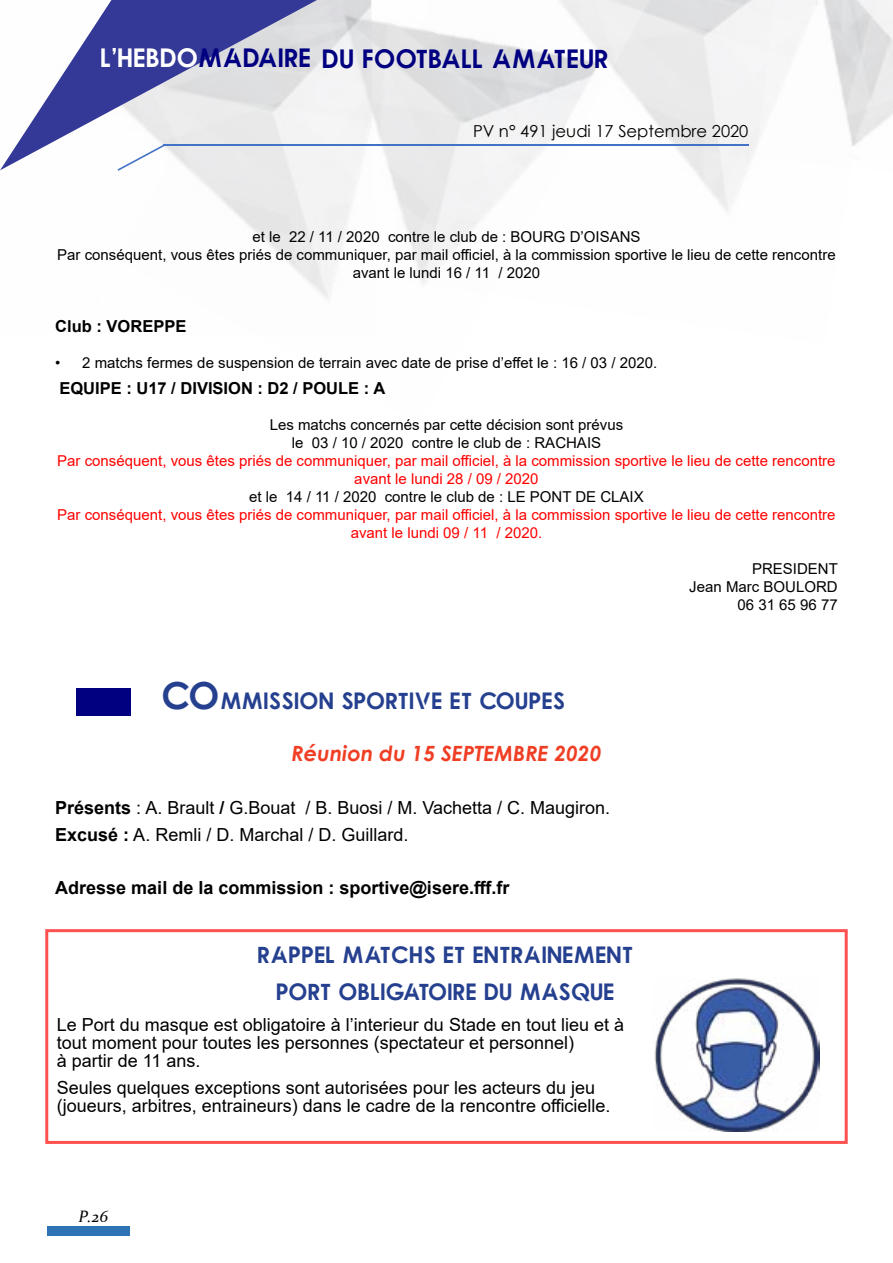
<style>
.page{position:relative;width:893px;height:1263px;background:#fff}
.page>*{position:absolute;margin:0;border:0;box-sizing:border-box;transform-origin:0 0}
.t1{font:700 27px "Qualy";color:#000080}
.t2{font:700 24px/37.2px "Qualy";color:#25408f;text-align:center}
.t3{font:italic 700 21px "Century Gothic";color:#f03e24}
.t4{font:18px/18px "Arial";color:#000}
.t5{font:700 18px "Arial";color:#000}
.t6{font:700 16.5px "Arial";color:#000}
.t7{font:16.5px "Century Gothic";color:#000}
.t8{font:italic 16.5px "Constantia";color:#000}
.t9{font:15px/18px "Arial";color:#000;text-align:center}
.t10{font:15px/18px "Arial";color:#f00;text-align:center}
.s1{color:#fff}
.s2{font-family:"Adobe Fan Heiti Std";font-size:54px;color:#000080}
.s3{font-size:39px}
.s4{font-weight:700}
</style>
<div class="page">
<img style="left:699px;top:0;width:58px;height:211px">
<img style="left:389px;top:0;width:310px;height:284px">
<svg style="left:0;top:170px;width:357px;height:129px"></svg>
<svg style="left:0;top:0;width:571px;height:170px"></svg>
<hr style="left:163px;top:145px;width:585px;height:1px;background:#4472c4">
<svg style="left:118px;top:145px;width:46px;height:26px"></svg>
<div style="left:47px;top:1226px;width:83px;height:10px;background:#2e74b5"></div>
<img style="left:757px;top:0;width:136px;height:146px">
<img style="left:654px;top:978px;width:165px;height:153px">
<div style="left:45px;top:929px;width:803px;height:215px;border:3px solid #ff5050"></div>
<h1 class="t1" style="left:102px;top:43px;width:510px"><span class="s1">L’HEBDO</span>MADAIRE DU FOOTBALL AMATEUR</h1>
<p class="t7" style="left:473px;top:119px;width:277px">PV n° 491 jeudi 17 Septembre 2020</p>
<p class="t9" style="left:57px;top:227px;width:780px">et le 22 / 11 / 2020 contre le club de : BOURG D’OISANS<br>Par conséquent, vous êtes priés de communiquer, par mail officiel, à la commission sportive le lieu de cette rencontre avant le lundi 16 / 11 / 2020</p>
<p class="t6" style="left:55px;top:314px;width:133px">Club : VOREPPE</p>
<p class="t9" style="left:55px;top:353px;width:603px">• 2 matchs fermes de suspension de terrain avec date de prise d’effet le : 16 / 03 / 2020.</p>
<p class="t6" style="left:59px;top:377px;width:327px">EQUIPE : U17 / DIVISION : D2 / POULE : A</p>
<p class="t9" style="left:270px;top:416px;width:355px">Les matchs concernés par cette décision sont prévus le 03 / 10 / 2020 contre le club de : RACHAIS</p>
<p class="t10" style="left:57px;top:452px;width:780px">Par conséquent, vous êtes priés de communiquer, par mail officiel, à la commission sportive le lieu de cette rencontre avant le lundi 28 / 09 / 2020</p>
<p class="t9" style="left:249px;top:488px;width:396px">et le 14 / 11 / 2020 contre le club de : LE PONT DE CLAIX</p>
<p class="t10" style="left:57px;top:506px;width:780px">Par conséquent, vous êtes priés de communiquer, par mail officiel, à la commission sportive le lieu de cette rencontre avant le lundi 09 / 11 / 2020.</p>
<p class="t9" style="left:689px;top:560px;width:150px;text-align:right">PRESIDENT<br>Jean Marc BOULORD<br>06 31 65 96 77</p>
<h2 class="t2" style="left:77px;top:681px;width:491px"><span class="s2">▄</span> <span class="s3">CO</span>MMISSION SPORTIVE ET COUPES</h2>
<h3 class="t3" style="left:291px;top:738px;width:311px">Réunion du 15 SEPTEMBRE 2020</h3>
<p class="t4" style="left:55px;top:795px;width:556px;line-height:26.5px"><span class="s4">Présents</span> : A. Brault <span class="s4">/</span> G.Bouat / B. Buosi / M. Vachetta / C. Maugiron.<br><span class="s4">Excusé :</span> A. Remli / D. Marchal / D. Guillard.</p>
<p class="t5" style="left:55px;top:875px;width:456px">Adresse mail de la commission : sportive@isere.fff.fr</p>
<h2 class="t2" style="left:259px;top:936px;width:377px">RAPPEL MATCHS ET ENTRAINEMENT<br>PORT OBLIGATOIRE DU MASQUE</h2>
<p class="t4" style="left:57px;top:1016px;width:569px">Le Port du masque est obligatoire à l’interieur du Stade en tout lieu et à tout moment pour toutes les personnes (spectateur et personnel)<br>à partir de 11 ans.</p>
<p class="t4" style="left:57px;top:1078px;width:555px">Seules quelques exceptions sont autorisées pour les acteurs du jeu (joueurs, arbitres, entraineurs) dans le cadre de la rencontre officielle.</p>
<p class="t8" style="left:78px;top:1205px;width:32px">P.26</p>
</div>
